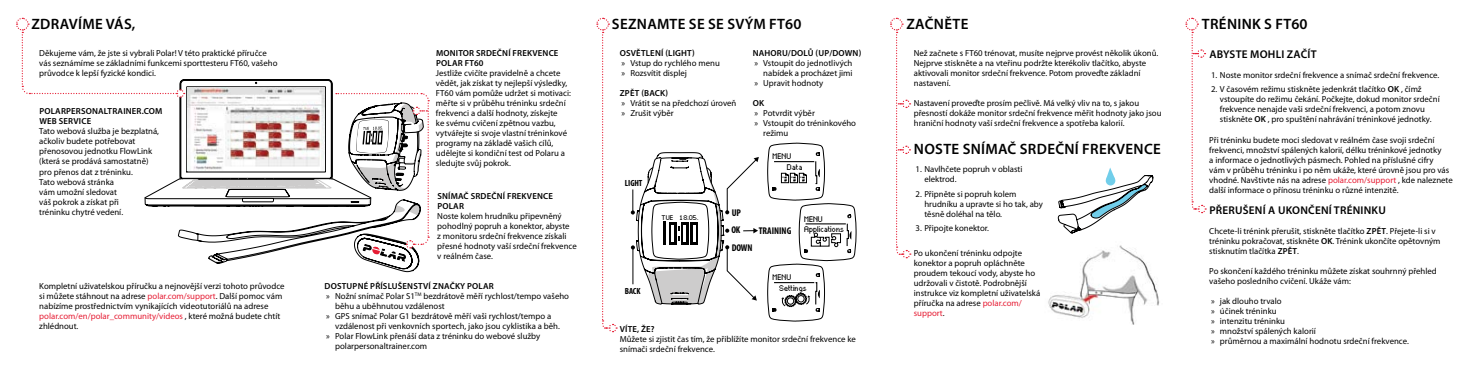
<style>
.page{position:relative;width:1471px;height:373px;background:#fff}
.page>*{position:absolute;margin:0;border:0;box-sizing:border-box;transform-origin:0 0}
.t1{font:600 15px "Myriad Pro";letter-spacing:.02em;color:#000}
.t2{font:600 11.25px "Myriad Pro";letter-spacing:.02em;color:#000}
.t3{font:700 condensed 9.75px "Myriad Pro";color:#000}
.t4{font:700 condensed 8.88px "Myriad Pro";letter-spacing:-.015em;color:#000}
.t5{font:8.75px/10px "Myriad Pro";color:#000}
.t6{font:600 8.75px/10px "Myriad Pro";letter-spacing:.02em;color:#000}
.t7{font:6.5px/11.6px "polar matrix basic 7 baseline NG";color:#000}
.t8{font:5.38px "polar matrix basic 7 baseline NG";color:#000}
.s1{color:#e61d34}
.s2{font-weight:600}
</style>
<div class="page">
<svg style="left:596px;top:17px;width:21px;height:315px"></svg>
<svg style="left:890px;top:17px;width:21px;height:241px"></svg>
<svg style="left:1058px;top:167px;width:95px;height:66px"></svg>
<img style="left:1048px;top:245px;width:112px;height:79px">
<svg style="left:1185px;top:17px;width:21px;height:196px"></svg>
<svg style="left:16px;top:17px;width:414px;height:256px"></svg>
<svg style="left:767px;top:143px;width:89px;height:178px"></svg>
<svg style="left:630px;top:152px;width:129px;height:152px"></svg>
<h1 class="t1" style="left:32px;top:14px;width:105px">ZDRAVÍME VÁS,</h1>
<p class="t5" style="left:39px;top:48px;width:240px">Děkujeme vám, že jste si vybrali Polar! V této praktické příručce vás seznámíme se základními funkcemi sporttesteru FT60, vašeho průvodce k lepší fyzické kondici.</p>
<p class="t6" style="left:39px;top:106px;width:125px">POLARPERSONALTRAINER.COM<br>WEB SERVICE</p>
<p class="t5" style="left:39px;top:126px;width:121px">Tato webová služba je bezplatná, ačkoliv budete potřebovat přenosovou jednotku FlowLink (která se prodává samostatně) pro přenos dat z tréninku.<br>Tato webová stránka<br>vám umožní sledovat<br>váš pokrok a získat při<br>tréninku chytré vedení.</p>
<p class="t6" style="left:436px;top:48px;width:124px">MONITOR SRDEČNÍ FREKVENCE<br>POLAR FT60</p>
<p class="t5" style="left:436px;top:68px;width:136px">Jestliže cvičíte pravidelně a chcete vědět, jak získat ty nejlepší výsledky, FT60 vám pomůže udržet si motivaci: měřte si v průběhu tréninku srdeční frekvenci a další hodnoty, získejte<br>ke svému cvičení zpětnou vazbu, vytvářejte si svoje vlastní tréninkové programy na základě vašich cílů, udělejte si kondiční test od Polaru a sledujte svůj pokrok.</p>
<p class="t6" style="left:437px;top:190px;width:117px">SNÍMAČ SRDEČNÍ FREKVENCE<br>POLAR</p>
<p class="t5" style="left:437px;top:210px;width:141px">Noste kolem hrudníku připevněný pohodlný popruh a konektor, abyste<br>z monitoru srdeční frekvence získali přesné hodnoty vaší srdeční frekvence v reálném čase.</p>
<h1 class="t1" style="left:612px;top:14px;width:191px">SEZNAMTE SE SE SVÝM FT60</h1>
<p class="t6" style="left:620px;top:48px;width:54px">OSVĚTLENÍ (LIGH</p>
<p class="t6" style="left:687px;top:48px;width:9px">T)</p>
<p class="t5" style="left:621px;top:58px;width:100px">» Vstup do rychlého menu » Rozsvítit displej</p>
<p class="t6" style="left:620px;top:88px;width:31px">ZPĚT (BACK</p>
<p class="t6" style="left:665px;top:88px;width:4px">)</p>
<p class="t5" style="left:621px;top:98px;width:116px">» Vrátit se na předchozí úroveň » Zrušit výběr</p>
<p class="t6" style="left:752px;top:48px;width:87px">NAHORU/DOLŮ (UP/DOWN</p>
<p class="t6" style="left:858px;top:48px;width:4px">)</p>
<p class="t5" style="left:754px;top:58px;width:100px">» Vstoupit do jednotlivých</p>
<p class="t5" style="left:763px;top:68px;width:91px">nabídek a procházet jimi</p>
<p class="t5" style="left:754px;top:78px;width:70px">» Upravit hodnoty</p>
<p class="t6" style="left:752px;top:98px;width:7px">OK</p>
<p class="t5" style="left:754px;top:108px;width:62px">» Potvrdit výběr</p>
<p class="t5" style="left:754px;top:118px;width:103px">» Vstoupit do tréninkového</p>
<p class="t5" style="left:763px;top:128px;width:27px">režimu</p>
<p class="t4" style="left:625px;top:177px;width:19px">LIGHT</p>
<p class="t8" style="left:662px;top:214px;width:38px">TUE 18.05.</p>
<p class="t7" style="left:787px;top:150px;width:17px;text-indent:-14px">MENU<br>Data</p>
<p class="t3" style="left:731px;top:206px;width:11px">UP</p>
<p class="t3" style="left:731px;top:241px;width:22px">DOWN</p>
<p class="t3" style="left:731px;top:223px;width:11px">OK</p>
<p class="t3" style="left:759px;top:224px;width:34px">TRAINING</p>
<p class="t7" style="left:804px;top:214px;width:20px">MENU</p>
<p class="t7" style="left:804px;top:223px;width:41px">Applications</p>
<p class="t5" style="left:39px;top:280px;width:247px">Kompletní uživatelskou příručku a nejnovější verzi tohoto průvodce si můžete stáhnout na adrese <span class="s1">polar.com/support</span>. Další pomoc vám nabízíme prostřednictvím vynikajících videotutoriálů na adrese <span class="s1">polar.com/en/polar_community/videos</span> , které možná budete chtít zhlédnout.</p>
<p class="t6" style="left:325px;top:280px;width:171px">DOSTUPNÉ PŘÍSLUŠENSTVÍ ZNAČKY POLAR</p>
<p class="t5" style="left:326px;top:290px;width:244px">» Nožní snímač Polar S1<sup>TM</sup> bezdrátově měří rychlost/tempo vašeho</p>
<p class="t5" style="left:335px;top:300px;width:111px">běhu a uběhnutou vzdálenost</p>
<p class="t5" style="left:326px;top:310px;width:226px">» GPS snímač Polar G1 bezdrátově měří vaši rychlost/tempo a</p>
<p class="t5" style="left:335px;top:320px;width:226px">vzdálenost při venkovních sportech, jako jsou cyklistika a běh.</p>
<p class="t5" style="left:326px;top:330px;width:215px">» Polar FlowLink přenáší data z tréninku do webové služby</p>
<p class="t5" style="left:335px;top:340px;width:93px">polarpersonaltrainer.com</p>
<p class="t4" style="left:625px;top:285px;width:17px">BACK</p>
<p class="t7" style="left:773px;top:271px;width:20px">MENU</p>
<p class="t7" style="left:779px;top:282px;width:29px">Settings</p>
<p class="t6" style="left:620px;top:323px;width:36px">VÍTE, ŽE?</p>
<p class="t5" style="left:620px;top:333px;width:238px">Můžete si zjistit čas tím, že přiblížíte monitor srdeční frekvence ke snímači srdeční frekvence.</p>
<h1 class="t1" style="left:906px;top:14px;width:64px">ZAČNĚTE</h1>
<p class="t5" style="left:914px;top:48px;width:246px">Než začnete s FT60 trénovat, musíte nejprve provést několik úkonů.<br>Nejprve stiskněte a na vteřinu podržte kterékoliv tlačítko, abyste aktivovali monitor srdeční frekvence. Potom proveďte základní nastavení.</p>
<p class="t5" style="left:914px;top:98px;width:249px">Nastavení proveďte prosím pečlivě. Má velký vliv na to, s jakou přesností dokáže monitor srdeční frekvence měřit hodnoty jako jsou hraniční hodnoty vaší srdeční frekvence a spotřeba kalorií.</p>
<h1 class="t1" style="left:914px;top:139px;width:248px">NOSTE SNÍMAČ SRDEČNÍ FREKVENCE</h1>
<p class="t5" style="left:924px;top:164px;width:100px;text-indent:-9px">1. Navlhčete popruh v oblasti elektrod.</p>
<p class="t5" style="left:924px;top:188px;width:120px;text-indent:-9px">2. Připněte si popruh kolem hrudníku a upravte si ho tak, aby těsně doléhal na tělo.</p>
<p class="t5" style="left:915px;top:223px;width:75px">3. Připojte konektor.</p>
<p class="t5" style="left:914px;top:247px;width:128px">Po ukončení tréninku odpojte konektor a popruh opláchněte proudem tekoucí vody, abyste ho udržovali v čistotě. Podrobnější instrukce viz kompletní uživatelská příručka na adrese <span class="s1">polar.com/ support</span>.</p>
<h1 class="t1" style="left:1202px;top:14px;width:107px">TRÉNINK S FT60</h1>
<p class="t2" style="left:1209px;top:47px;width:109px">ABYSTE MOHLI ZAČÍT</p>
<p class="t5" style="left:1211px;top:70px;width:230px">1. Noste monitor srdeční frekvence a snímač srdeční frekvence.</p>
<p class="t5" style="left:1219px;top:84px;width:221px;text-indent:-9px">2. V časovém režimu stiskněte jedenkrát tlačítko <span class="s2">OK</span> , čímž vstoupíte do režimu čekání. Počkejte, dokud monitor srdeční frekvence nenajde vaši srdeční frekvenci, a potom znovu stiskněte <span class="s2">OK</span> , pro spuštění nahrávání tréninkové jednotky.</p>
<p class="t5" style="left:1209px;top:134px;width:245px">Při tréninku budete moci sledovat v reálném čase svoji srdeční frekvenci, množství spálených kalorií, délku tréninkové jednotky<br>a informace o jednotlivých pásmech. Pohled na příslušné cifry<br>vám v průběhu tréninku i po něm ukáže, které úrovně jsou pro vás vhodné. Navštivte nás na adrese <span class="s1">polar.com/support</span> , kde naleznete další informace o přínosu tréninku o různé intenzitě.</p>
<p class="t2" style="left:1209px;top:202px;width:178px">PŘERUŠENÍ A UKONČENÍ TRÉNINKU</p>
<p class="t5" style="left:1209px;top:225px;width:233px">Chcete-li trénink přerušit, stiskněte tlačítko <span class="s2">ZPĚT</span>. Přejete-li si v tréninku pokračovat, stiskněte <span class="s2">OK</span>. Trénink ukončíte opětovným stisknutím tlačítka <span class="s2">ZPĚT</span>.</p>
<p class="t5" style="left:1209px;top:265px;width:229px">Po skončení každého tréninku můžete získat souhrnný přehled vašeho posledního cvičení. Ukáže vám:</p>
<p class="t5" style="left:1211px;top:295px;width:199px">» jak dlouho trvalo<br>» účinek tréninku<br>» intenzitu tréninku<br>» množství spálených kalorií<br>» průměrnou a maximální hodnotu srdeční frekvence.</p>
</div>
